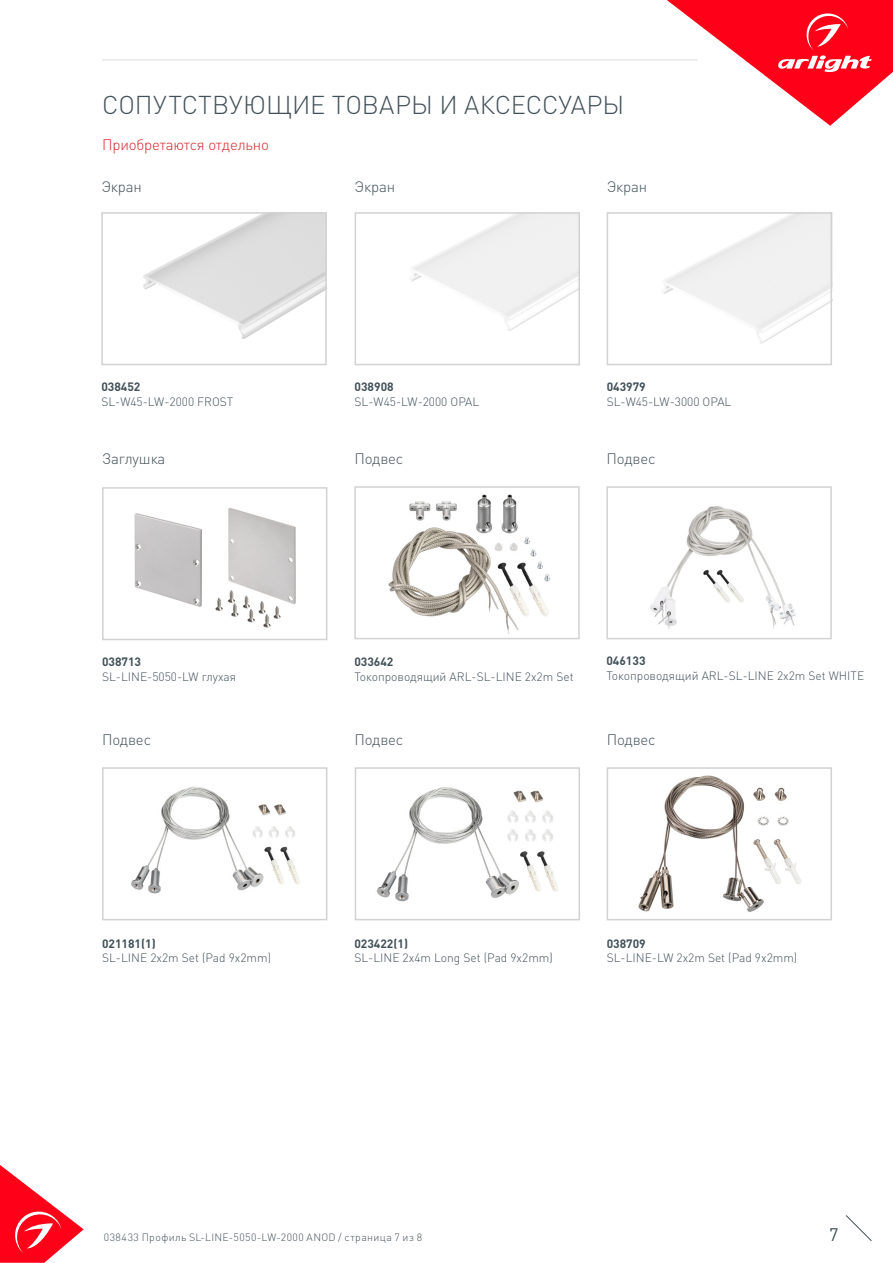
<style>
.page{position:relative;width:893px;height:1263px;background:#fff}
.page>*{position:absolute;margin:0;border:0;box-sizing:border-box;transform-origin:0 0}
.t1{font:300 25.5px "DIN Pro";color:#425159}
.t2{font:18px "DIN Pro";color:#425159}
.t3{font:300 15px "DIN Pro";letter-spacing:-.01em;color:#425159}
.t4{font:300 15px "DIN Pro";letter-spacing:-.01em;color:#d5262a}
.t5{font:300 12px "DIN Pro";color:#425159}
.t6{font:700 12px "DIN Pro";color:#425159}
.t7{font:300 10.5px "DIN Pro";letter-spacing:.04em;color:#425159}
</style>
<div class="page">
<svg style="left:0;top:1165px;width:84px;height:98px"></svg>
<svg style="left:845px;top:1215px;width:27px;height:26px"></svg>
<svg style="left:667px;top:0;width:226px;height:126px"></svg>
<hr style="left:102px;top:60px;width:595px;height:1px;background:#dcdddf">
<img style="left:143px;top:215px;width:181px;height:124px">
<div style="left:101px;top:212px;width:226px;height:153px;border:2px solid #d1d2d4"></div>
<img style="left:134px;top:508px;width:162px;height:120px">
<div style="left:102px;top:487px;width:225px;height:153px;border:2px solid #d1d2d4"></div>
<img style="left:411px;top:215px;width:166px;height:116px">
<div style="left:355px;top:212px;width:225px;height:153px;border:2px solid #d1d2d4"></div>
<img style="left:663px;top:215px;width:166px;height:129px">
<div style="left:607px;top:212px;width:225px;height:153px;border:2px solid #d1d2d4"></div>
<img style="left:388px;top:494px;width:162px;height:140px">
<div style="left:354px;top:486px;width:226px;height:153px;border:2px solid #d1d2d4"></div>
<img style="left:650px;top:506px;width:146px;height:123px">
<div style="left:606px;top:486px;width:226px;height:153px;border:2px solid #d1d2d4"></div>
<img style="left:376px;top:787px;width:182px;height:115px">
<div style="left:355px;top:767px;width:225px;height:153px;border:2px solid #d1d2d4"></div>
<img style="left:131px;top:786px;width:169px;height:108px">
<div style="left:102px;top:767px;width:225px;height:153px;border:2px solid #d1d2d4"></div>
<img style="left:638px;top:775px;width:164px;height:137px">
<div style="left:607px;top:767px;width:225px;height:153px;border:2px solid #d1d2d4"></div>
<p class="t1" style="left:102px;top:87px;width:524px">СОПУТСТВУЮЩИЕ ТОВАРЫ И АКСЕССУАРЫ</p>
<p class="t4" style="left:102px;top:134px;width:168px">Приобретаются отдельно</p>
<p class="t3" style="left:101px;top:177px;width:42px">Экран</p>
<p class="t3" style="left:355px;top:177px;width:42px">Экран</p>
<p class="t3" style="left:607px;top:177px;width:42px">Экран</p>
<p class="t6" style="left:101px;top:379px;width:41px">038452</p>
<p class="t5" style="left:101px;top:393px;width:134px">SL-W45-LW-2000 FROST</p>
<p class="t6" style="left:355px;top:379px;width:41px">038908</p>
<p class="t5" style="left:355px;top:393px;width:126px">SL-W45-LW-2000 OPAL</p>
<p class="t6" style="left:607px;top:379px;width:41px">043979</p>
<p class="t5" style="left:607px;top:393px;width:126px">SL-W45-LW-3000 OPAL</p>
<p class="t3" style="left:102px;top:448px;width:65px">Заглушка</p>
<p class="t3" style="left:354px;top:448px;width:51px">Подвес</p>
<p class="t3" style="left:606px;top:448px;width:51px">Подвес</p>
<p class="t6" style="left:102px;top:654px;width:41px">038713</p>
<p class="t5" style="left:102px;top:668px;width:136px">SL-LINE-5050-LW глухая</p>
<p class="t6" style="left:354px;top:654px;width:41px">033642</p>
<p class="t5" style="left:354px;top:668px;width:221px">Токопроводящий ARL-SL-LINE 2x2m Set</p>
<p class="t6" style="left:606px;top:653px;width:41px">046133</p>
<p class="t5" style="left:606px;top:667px;width:259px">Токопроводящий ARL-SL-LINE 2x2m Set WHITE</p>
<p class="t3" style="left:102px;top:729px;width:51px">Подвес</p>
<p class="t3" style="left:354px;top:729px;width:51px">Подвес</p>
<p class="t3" style="left:607px;top:729px;width:51px">Подвес</p>
<p class="t6" style="left:102px;top:935px;width:55px">021181(1)</p>
<p class="t5" style="left:102px;top:949px;width:171px">SL-LINE 2x2m Set (Pad 9x2mm)</p>
<p class="t6" style="left:354px;top:935px;width:55px">023422(1)</p>
<p class="t5" style="left:354px;top:949px;width:200px">SL-LINE 2x4m Long Set (Pad 9x2mm)</p>
<p class="t6" style="left:607px;top:935px;width:41px">038709</p>
<p class="t5" style="left:607px;top:949px;width:192px">SL-LINE-LW 2x2m Set (Pad 9x2mm)</p>
<p class="t7" style="left:104px;top:1230px;width:320px">038433 Профиль SL-LINE-5050-LW-2000 ANOD / страница 7 из 8</p>
<h2 class="t2" style="left:829px;top:1222px;width:11px">7</h2>
</div>
